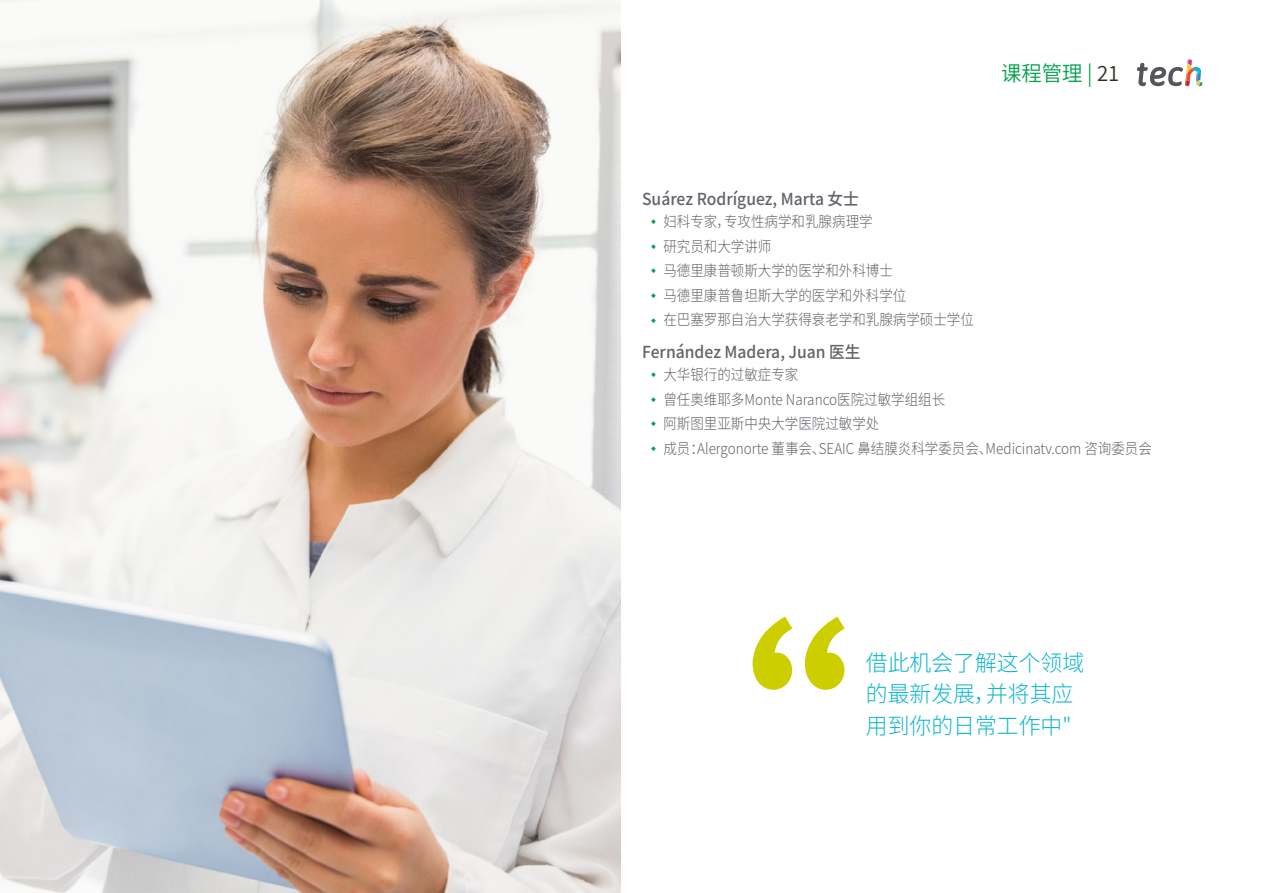
<style>
.page{position:relative;width:1263px;height:893px;background:#fff}
.page>*{position:absolute;margin:0;border:0;box-sizing:border-box;transform-origin:0 0}
.t1{font:300 22.5px/31.5px "Source Han Sans CN";color:#0fb6cf}
.t2{font:21px "Source Han Sans CN";color:#04a14d}
.t3{font:500 16.5px "Source Han Sans CN";color:#61646a;scale:.95 1}
.t4{font:300 15px/24.6px "Source Han Sans CN";color:#61646a;scale:.9 1}
.s1{color:#312e20}
</style>
<div class="page">
<img style="left:0;top:0;width:621px;height:893px">
<svg style="left:1137px;top:60px;width:65px;height:27px"></svg>
<svg style="left:752px;top:617px;width:93px;height:73px"></svg>
<h2 class="t2" style="left:1001px;top:61px;width:120px">课程管理 | <span class="s1">21</span></h2>
<p class="t3" style="left:642px;top:189px;width:230px">Suárez Rodríguez, Marta 女士</p>
<p class="t4" style="left:663px;top:209px;width:346px">妇科专家，专攻性病学和乳腺病理学<br>研究员和大学讲师<br>马德里康普顿斯大学的医学和外科博士<br>马德里康普鲁坦斯大学的医学和外科学位<br>在巴塞罗那自治大学获得衰老学和乳腺病学硕士学位</p>
<p class="t3" style="left:642px;top:342px;width:231px">Fernández Madera, Juan 医生</p>
<p class="t4" style="left:663px;top:362px;width:544px">大华银行的过敏症专家<br>曾任奥维耶多Monte Naranco医院过敏学组组长<br>阿斯图里亚斯中央大学医院过敏学处<br>成员：Alergonorte 董事会、SEAIC 鼻结膜炎科学委员会、Medicinatv.com 咨询委员会</p>
<h1 class="t1" style="left:866px;top:647px;width:220px">借此机会了解这个领域的最新发展，并将其应用到你的日常工作中"</h1>
</div>
